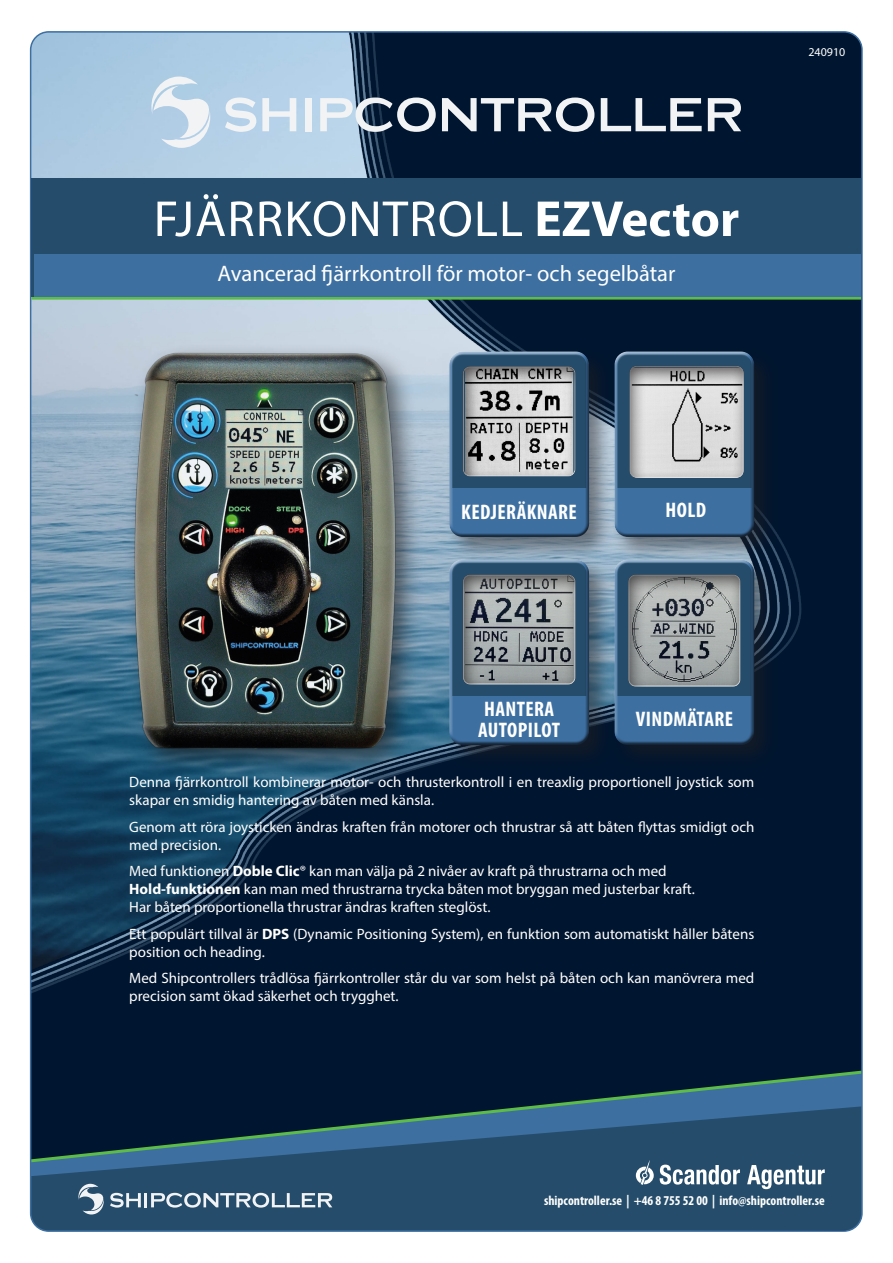
<style>
.page{position:relative;width:893px;height:1263px;background:#fff}
.page>*{position:absolute;margin:0;border:0;box-sizing:border-box;transform-origin:0 0}
.t1{font:51px "Myriad Pro";letter-spacing:.02em;color:#fff}
.t2{font:22.5px "Myriad Pro";color:#fff}
.t3{font:700 condensed 21.15px "Myriad Pro";letter-spacing:.02em;color:#fff}
.t4{font:15px/18px "Myriad Pro";color:#fff}
.t5{font:700 condensed 13.5px "Myriad Pro";color:#fff}
.t6{font:12px "Myriad Pro";color:#fff}
.s1{font-weight:700}
</style>
<div class="page">
<img style="left:31px;top:34px;width:829px;height:1035px">
<hr style="left:35px;top:1226px;width:823px;height:3px;background:#254d6b">
<svg style="left:31px;top:1069px;width:829px;height:157px;background:#1e4360"></svg>
<hr style="left:31px;top:297px;width:830px;height:3px;background:#5dbb48">
<div style="left:31px;top:179px;width:830px;height:118px;background:#254d6b"></div>
<svg style="left:660px;top:1164px;width:165px;height:25px"></svg>
<svg style="left:636px;top:1160px;width:18px;height:25px"></svg>
<div style="left:34px;top:254px;width:827px;height:43px;background:#3d6fa1"></div>
<svg style="left:78px;top:1183px;width:26px;height:31px"></svg>
<svg style="left:110px;top:1193px;width:222px;height:14px"></svg>
<svg style="left:151px;top:76px;width:59px;height:72px"></svg>
<svg style="left:225px;top:97px;width:31px;height:35px"></svg>
<svg style="left:262px;top:98px;width:34px;height:33px"></svg>
<div style="left:305px;top:98px;width:7px;height:33px;background:#f2f3f4"></div>
<svg style="left:320px;top:97px;width:116px;height:35px"></svg>
<svg style="left:442px;top:97px;width:152px;height:35px"></svg>
<svg style="left:601px;top:98px;width:101px;height:33px"></svg>
<svg style="left:708px;top:98px;width:33px;height:33px"></svg>
<div style="left:124px;top:343px;width:300px;height:434px;background:#231f20;opacity:.63"></div>
<img style="left:117px;top:352px;width:296px;height:401px">
<div style="left:445px;top:348px;width:169px;height:213px;background:#231f20;opacity:.48"></div>
<div style="left:446px;top:349px;width:144px;height:183px;background:#fff;opacity:.75"></div>
<div style="left:447px;top:355px;width:143px;height:183px;background:#231f20;opacity:.75"></div>
<div style="left:460px;top:366px;width:117px;height:112px;background:#231f20;opacity:.75"></div>
<div style="left:445px;top:556px;width:169px;height:214px;background:#231f20;opacity:.48"></div>
<div style="left:446px;top:557px;width:144px;height:183px;background:#fff;opacity:.75"></div>
<div style="left:447px;top:563px;width:143px;height:183px;background:#231f20;opacity:.75"></div>
<div style="left:461px;top:574px;width:115px;height:113px;background:#231f20;opacity:.75"></div>
<div style="left:611px;top:556px;width:168px;height:214px;background:#231f20;opacity:.48"></div>
<div style="left:613px;top:563px;width:143px;height:183px;background:#231f20;opacity:.75"></div>
<div style="left:627px;top:574px;width:114px;height:115px;background:#231f20;opacity:.75"></div>
<div style="left:611px;top:348px;width:168px;height:213px;background:#231f20;opacity:.48"></div>
<div style="left:612px;top:349px;width:144px;height:183px;background:#fff;opacity:.75"></div>
<div style="left:613px;top:355px;width:143px;height:183px;background:#231f20;opacity:.75"></div>
<div style="left:627px;top:365px;width:117px;height:115px;background:#231f20;opacity:.75"></div>
<p class="t1" style="left:154px;top:187px;width:587px">FJÄRRKONTROLL <span class="s1">EZVector</span></p>
<p class="t2" style="left:217px;top:259px;width:459px">Avancerad fjärrkontroll för motor- och segelbåtar</p>
<p class="t6" style="left:808px;top:45px;width:38px">240910</p>
<p class="t3" style="left:461px;top:498px;width:117px">KEDJERÄKNARE</p>
<p class="t3" style="left:665px;top:497px;width:42px">HOLD</p>
<p class="t3" style="left:484px;top:696px;width:72px">HANTERA</p>
<p class="t3" style="left:478px;top:717px;width:84px">AUTOPILOT</p>
<p class="t3" style="left:636px;top:706px;width:99px">VINDMÄTARE</p>
<p class="t4" style="left:129px;top:773px;width:627px">Denna fjärrkontroll kombinerar motor- och thrusterkontroll i en treaxlig proportionell joystick som skapar en smidig hantering av båten med känsla.</p>
<p class="t4" style="left:129px;top:817px;width:627px">Genom att röra joysticken ändras kraften från motorer och thrustrar så att båten flyttas smidigt och med precision.</p>
<p class="t4" style="left:129px;top:862px;width:539px">Med funktionen <span class="s1">Doble Clic</span>® kan man välja på 2 nivåer av kraft på thrustrarna och med</p>
<p class="t4" style="left:129px;top:880px;width:567px"><span class="s1">Hold-funktionen</span> kan man med thrustrarna trycka båten mot bryggan med justerbar kraft.</p>
<p class="t4" style="left:129px;top:898px;width:363px">Har båten proportionella thrustrar ändras kraften steglöst.</p>
<p class="t4" style="left:129px;top:924px;width:626px">Ett populärt tillval är <span class="s1">DPS</span> (Dynamic Positioning System), en funktion som automatiskt håller båtens position och heading.</p>
<p class="t4" style="left:129px;top:969px;width:627px">Med Shipcontrollers trådlösa fjärrkontroller står du var som helst på båten och kan manövrera med precision samt ökad säkerhet och trygghet.</p>
<p class="t5" style="left:544px;top:1192px;width:282px">shipcontroller.se | +46 8 755 52 00 | info@shipcontroller.se</p>
</div>
